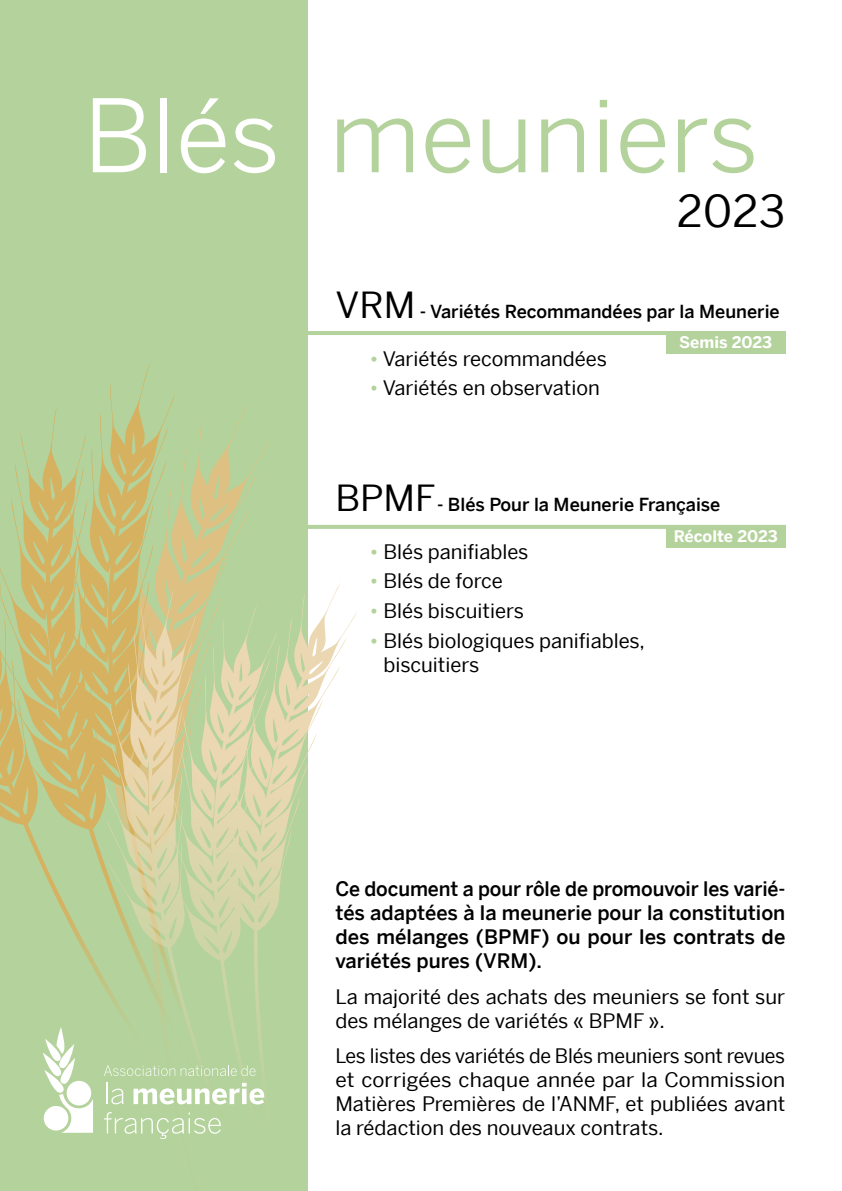
<style>
.page{position:relative;width:842px;height:1191px;background:#fff}
.page>*{position:absolute;margin:0;border:0;box-sizing:border-box;transform-origin:0 0}
.t1{font:100px "Benton Sans";color:#b4d29b}
.t2{font:44px "Benton Sans";color:#000}
.t3{font:20px/24px "Benton Sans";color:#000}
.t4{font:500 20px/24px "Benton Sans";color:#000;text-align:justify}
.t5{font:500 18px "Benton Sans";color:#000}
.t6{font:700 16px "Benton Sans";letter-spacing:-.005em;color:#fff}
.s1{color:#fff}
.s2{font-weight:400;font-size:36px}
.s3{color:#b4d29b}
</style>
<div class="page">
<div style="left:0;top:0;width:307px;height:1191px;background:#b4d29b"></div>
<hr style="left:300px;top:331px;width:485px;height:4px;background:#b4d29b">
<hr style="left:307px;top:525px;width:478px;height:4px;background:#b4d29b">
<svg style="left:11px;top:364px;width:220px;height:622px"></svg>
<svg style="left:104px;top:580px;width:253px;height:611px"></svg>
<svg style="left:183px;top:711px;width:35px;height:110px"></svg>
<svg style="left:109px;top:702px;width:42px;height:107px;background:#dac68d"></svg>
<div style="left:666px;top:331px;width:119px;height:23px;background:#b4d29b"></div>
<div style="left:666px;top:525px;width:119px;height:22px;background:#b4d29b"></div>
<svg style="left:0;top:546px;width:93px;height:587px"></svg>
<h1 class="t1" style="left:83px;top:76px;width:677px"><span class="s1">Blés</span> meuniers</h1>
<h2 class="t2" style="left:677px;top:185px;width:110px">2023</h2>
<p class="t5" style="left:335px;top:300px;width:446px"><span class="s2">VRM</span> - Variétés Recommandées par la Meunerie</p>
<p class="t3" style="left:369px;top:346px;width:239px"><span class="s3">•</span> Variétés recommandées</p>
<p class="t3" style="left:369px;top:376px;width:232px"><span class="s3">•</span> Variétés en observation</p>
<p class="t6" style="left:679px;top:332px;width:94px">Semis 2023</p>
<p class="t5" style="left:335px;top:493px;width:386px"><span class="s2">BPMF</span> - Blés Pour la Meunerie Française</p>
<p class="t3" style="left:369px;top:539px;width:161px"><span class="s3">•</span> Blés panifiables</p>
<p class="t3" style="left:369px;top:569px;width:135px"><span class="s3">•</span> Blés de force</p>
<p class="t3" style="left:369px;top:598px;width:156px"><span class="s3">•</span> Blés biscuitiers</p>
<p class="t3" style="left:383px;top:628px;width:263px;text-indent:-14px"><span class="s3">•</span> Blés biologiques panifiables, biscuitiers</p>
<p class="t6" style="left:674px;top:526px;width:105px">Récolte 2023</p>
<p class="t4" style="left:335px;top:877px;width:451px">Ce document a pour rôle de promouvoir les varié&shy;tés adaptées à la meunerie pour la constitution des mélanges (BPMF) ou pour les contrats de variétés pures (VRM).</p>
<p class="t3" style="left:335px;top:984px;width:451px">La majorité des achats des meuniers se font sur des mélanges de variétés « BPMF ».</p>
<p class="t3" style="left:335px;top:1043px;width:451px;text-align:justify">Les listes des variétés de Blés meuniers sont revues et corrigées chaque année par la Commission Matières Premières de l’ANMF, et publiées avant la rédaction des nouveaux contrats.</p>
</div>
